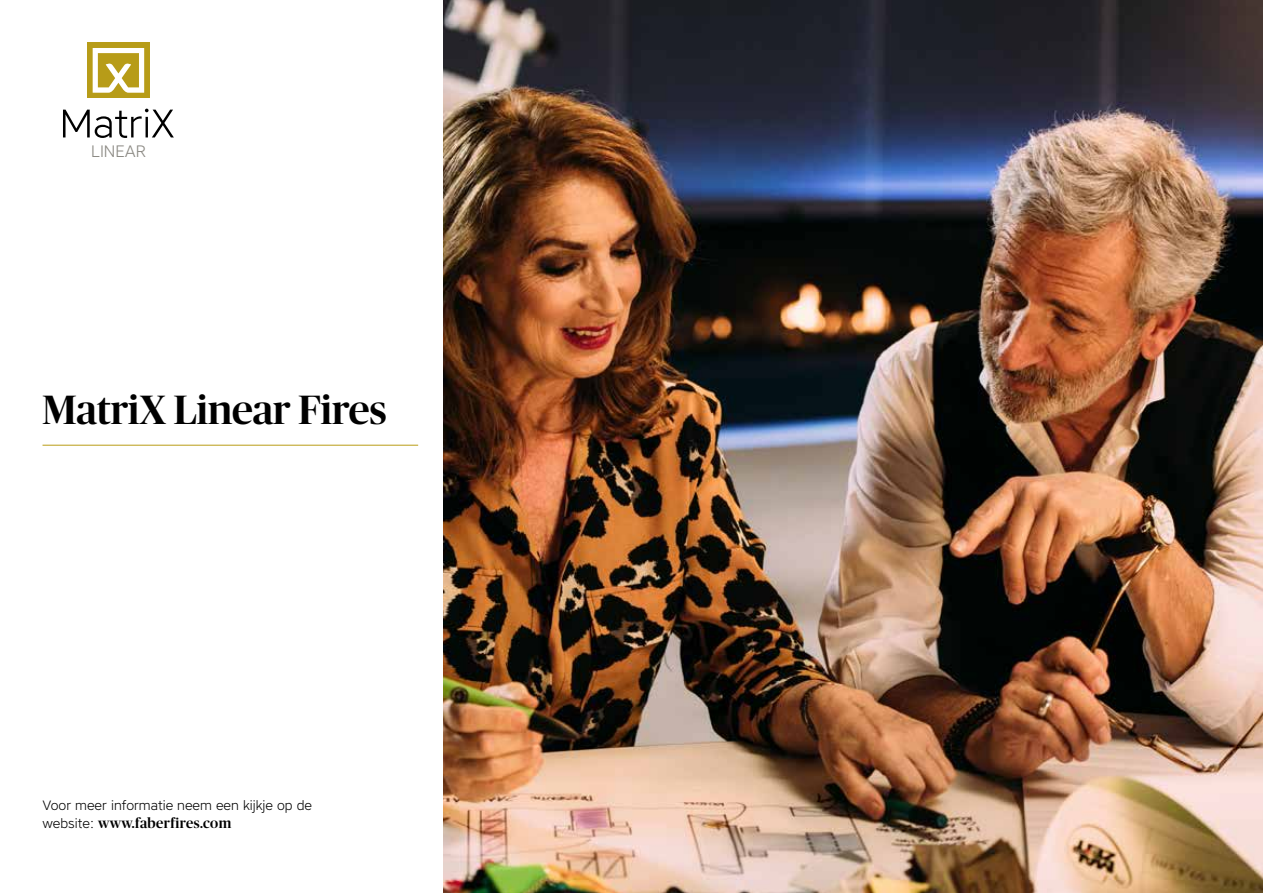
<style>
.page{position:relative;width:1263px;height:893px;background:#fff}
.page>*{position:absolute;margin:0;border:0;box-sizing:border-box;transform-origin:0 0}
.t1{font:500 40.8px "Publico Banner";color:#000}
.t2{font:300 16.5px "Core Sans A35";color:#8a8882}
.t3{font:500 14.25px "Publico Banner";letter-spacing:.03em;color:#000}
.t4{font:300 13.5px "Core Sans A35";color:#000}
.s1{font-family:"Core Sans A35";font-weight:300;font-size:13.5px}
</style>
<div class="page">
<img style="left:444px;top:0;width:819px;height:893px">
<svg style="left:63px;top:109px;width:111px;height:29px"></svg>
<div style="left:87px;top:43px;width:63px;height:55px;background:#b79c18"></div>
<svg style="left:93px;top:48px;width:51px;height:45px"></svg>
<hr style="left:43px;top:445px;width:375px;height:1px;background:#b99d15">
<p class="t2" style="left:91px;top:140px;width:56px">LINEAR</p>
<h1 class="t1" style="left:43px;top:381px;width:345px">MatriX Linear Fires</h1>
<p class="t4" style="left:43px;top:797px;width:271px">Voor meer informatie neem een kijkje op de</p>
<p class="t3" style="left:43px;top:813px;width:190px"><span class="s1">website:</span> www.faberfires.com</p>
</div>
